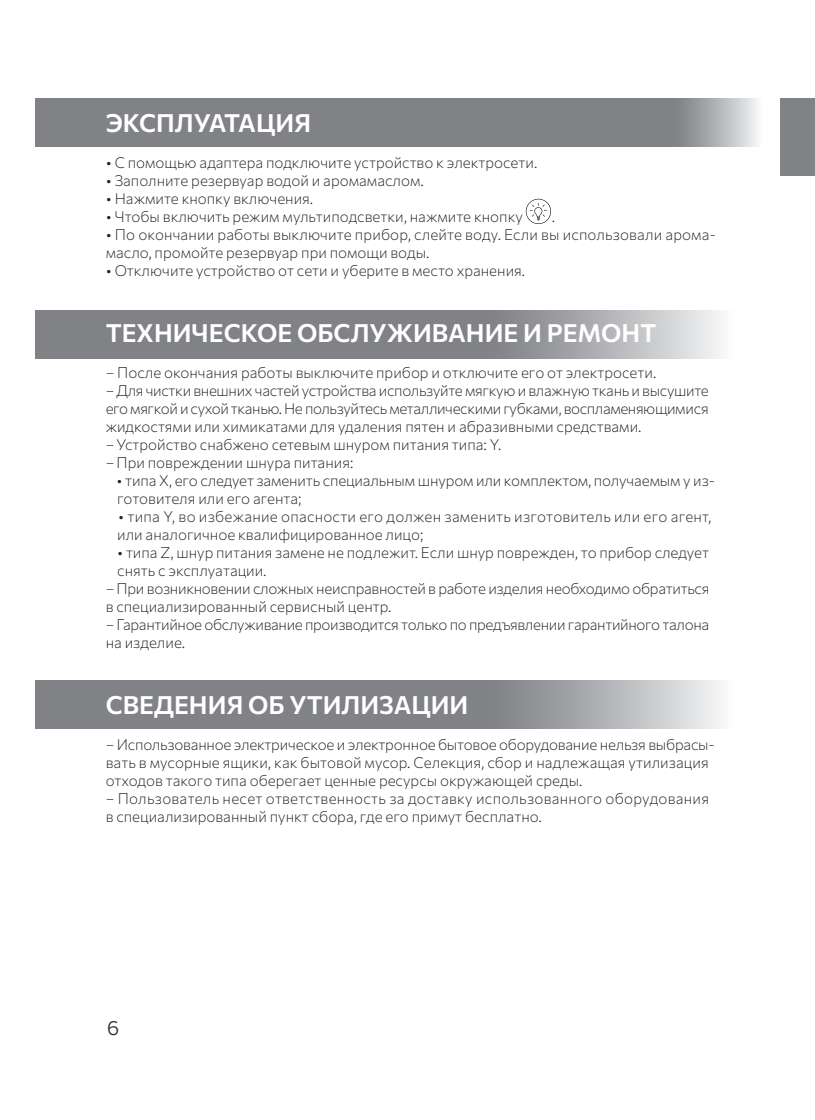
<style>
.page{position:relative;width:815px;height:1120px;background:#fff}
.page>*{position:absolute;margin:0;border:0;box-sizing:border-box;transform-origin:0 0}
.t1{font:600 25px "Commissioner";color:#fff}
.t2{font:300 20px "Commissioner";color:#231f20}
.t3{font:200 15px "Commissioner";color:#231f20}
.t4{font:200 15px "Commissioner";letter-spacing:-.02em;color:#231f20}
.t5{font:200 15px "Commissioner";letter-spacing:-.025em;color:#231f20}
.t6{font:200 15px "Commissioner";letter-spacing:.02em;color:#231f20}
</style>
<div class="page">
<svg style="left:35px;top:99px;width:723px;height:48px;background:#85878a"></svg>
<svg style="left:35px;top:310px;width:685px;height:48px;background:#919396"></svg>
<svg style="left:35px;top:680px;width:685px;height:48px;background:#919396"></svg>
<div style="left:780px;top:99px;width:35px;height:77px;background:#808285"></div>
<svg style="left:526px;top:199px;width:25px;height:25px"></svg>
<p class="t1" style="left:106px;top:103px;width:207px">ЭКСПЛУАТАЦИЯ</p>
<p class="t3" style="left:106px;top:151px;width:433px">• С помощью адаптера подключите устройство к электросети.</p>
<p class="t3" style="left:106px;top:169px;width:320px">• Заполните резервуар водой и аромамаслом.</p>
<p class="t3" style="left:106px;top:187px;width:209px">• Нажмите кнопку включения.</p>
<p class="t3" style="left:106px;top:205px;width:419px">• Чтобы включить режим мультиподсветки, нажмите кнопку</p>
<p class="t3" style="left:552px;top:205px;width:5px">.</p>
<p class="t3" style="left:106px;top:223px;width:612px">• По окончании работы выключите прибор, слейте воду. Если вы использовали арома-</p>
<p class="t3" style="left:106px;top:241px;width:325px">масло, промойте резервуар при помощи воды.</p>
<p class="t3" style="left:106px;top:259px;width:421px">• Отключите устройство от сети и уберите в место хранения.</p>
<p class="t1" style="left:106px;top:313px;width:552px">ТЕХНИЧЕСКОЕ ОБСЛУЖИВАНИЕ И РЕМОНТ</p>
<p class="t3" style="left:106px;top:361px;width:552px">– После окончания работы выключите прибор и отключите его от электросети.</p>
<p class="t4" style="left:106px;top:379px;width:605px">– Для чистки внешних частей устройства используйте мягкую и влажную ткань и высушите</p>
<p class="t5" style="left:106px;top:397px;width:605px">его мягкой и сухой тканью. Не пользуйтесь металлическими губками, воспламеняющимися</p>
<p class="t3" style="left:106px;top:415px;width:537px">жидкостями или химикатами для удаления пятен и абразивными средствами.</p>
<p class="t3" style="left:106px;top:433px;width:397px">– Устройство снабжено сетевым шнуром питания типа: Y.</p>
<p class="t3" style="left:106px;top:451px;width:249px">– При повреждении шнура питания:</p>
<p class="t3" style="left:117px;top:469px;width:600px">• типа X, его следует заменить специальным шнуром или комплектом, получаемым у из-</p>
<p class="t3" style="left:117px;top:487px;width:186px">готовителя или его агента;</p>
<p class="t3" style="left:118px;top:505px;width:595px">• типа Y, во избежание опасности его должен заменить изготовитель или его агент,</p>
<p class="t3" style="left:117px;top:523px;width:308px">или аналогичное квалифицированное лицо;</p>
<p class="t3" style="left:117px;top:541px;width:593px">• типа Z, шнур питания замене не подлежит. Если шнур поврежден, то прибор следует</p>
<p class="t3" style="left:117px;top:559px;width:151px">снять с эксплуатации.</p>
<p class="t4" style="left:106px;top:577px;width:605px">– При возникновении сложных неисправностей в работе изделия необходимо обратиться</p>
<p class="t3" style="left:106px;top:595px;width:287px">в специализированный сервисный центр.</p>
<p class="t4" style="left:106px;top:613px;width:605px">– Гарантийное обслуживание производится только по предъявлении гарантийного талона</p>
<p class="t3" style="left:106px;top:631px;width:81px">на изделие.</p>
<p class="t1" style="left:106px;top:685px;width:364px">СВЕДЕНИЯ ОБ УТИЛИЗАЦИИ</p>
<p class="t3" style="left:106px;top:733px;width:611px">– Использованное электрическое и электронное бытовое оборудование нельзя выбрасы-</p>
<p class="t3" style="left:106px;top:751px;width:605px">вать в мусорные ящики, как бытовой мусор. Селекция, сбор и надлежащая утилизация</p>
<p class="t3" style="left:106px;top:769px;width:478px">отходов такого типа оберегает ценные ресурсы окружающей среды.</p>
<p class="t6" style="left:106px;top:787px;width:605px">– Пользователь несет ответственность за доставку использованного оборудования</p>
<p class="t3" style="left:106px;top:805px;width:437px">в специализированный пункт сбора, где его примут бесплатно.</p>
<h2 class="t2" style="left:107px;top:1012px;width:14px">6</h2>
</div>
